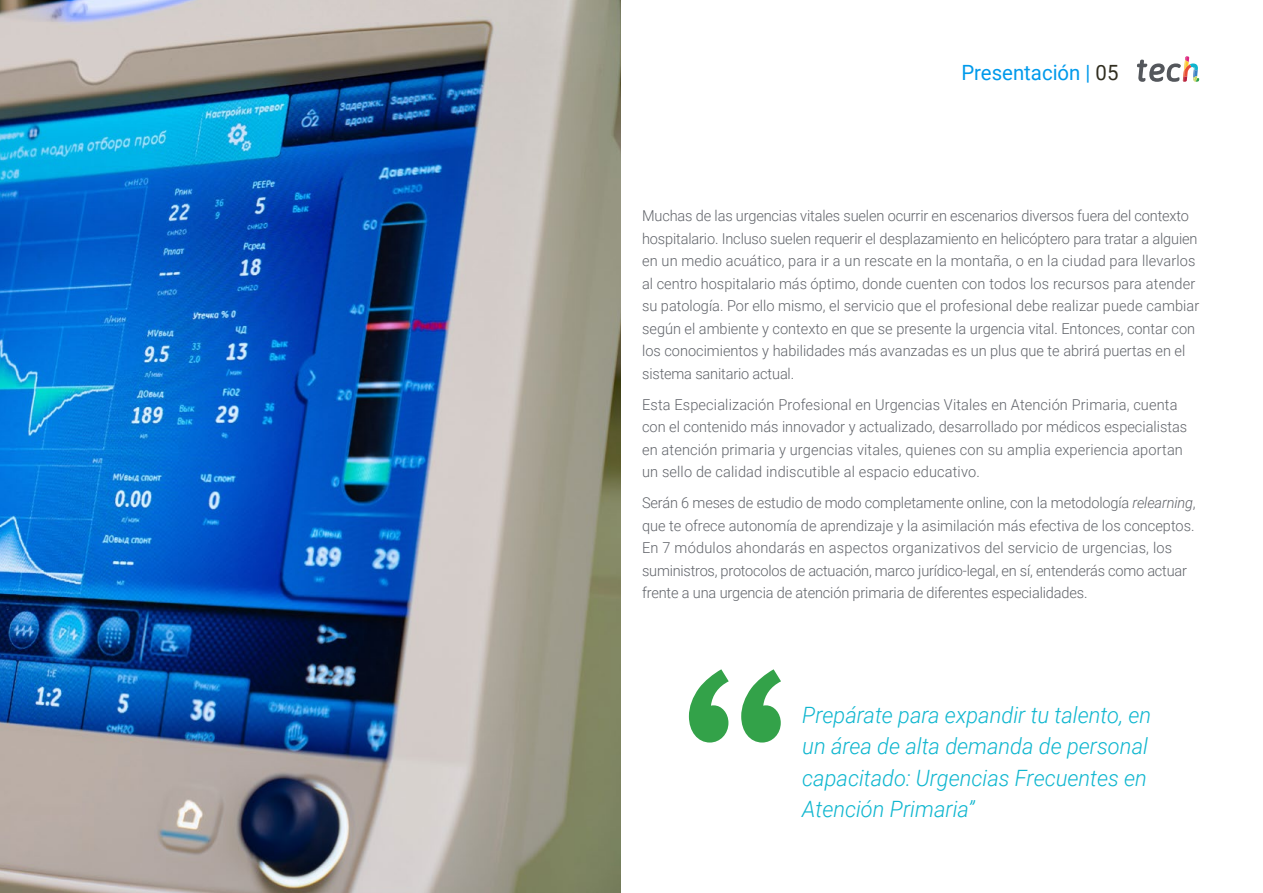
<style>
.page{position:relative;width:1263px;height:893px;background:#fff}
.page>*{position:absolute;margin:0;border:0;box-sizing:border-box;transform-origin:0 0}
.t1{font:italic 300 22.5px/31.5px "Roboto";color:#0fb6cf}
.t2{font:21px "Roboto";color:#009aeb}
.t3{font:300 15px/22.5px "Roboto";color:#61646a}
.s1{color:#312e20}
.s2{font-style:italic}
</style>
<div class="page">
<svg style="left:689px;top:669px;width:92px;height:73px"></svg>
<img style="left:0;top:0;width:621px;height:893px">
<svg style="left:1137px;top:56px;width:62px;height:26px"></svg>
<h2 class="t2" style="left:961px;top:57px;width:159px">Presentación | <span class="s1">05</span></h2>
<p class="t3" style="left:642px;top:204px;width:559px">Muchas de las urgencias vitales suelen ocurrir en escenarios diversos fuera del contexto hospitalario. Incluso suelen requerir el desplazamiento en helicóptero para tratar a alguien en un medio acuático, para ir a un rescate en la montaña, o en la ciudad para llevarlos al centro hospitalario más óptimo, donde cuenten con todos los recursos para atender su patología. Por ello mismo, el servicio que el profesional debe realizar puede cambiar según el ambiente y contexto en que se presente la urgencia vital. Entonces, contar con los conocimientos y habilidades más avanzadas es un plus que te abrirá puertas en el sistema sanitario actual.</p>
<p class="t3" style="left:642px;top:393px;width:547px">Esta Especialización Profesional en Urgencias Vitales en Atención Primaria, cuenta con el contenido más innovador y actualizado, desarrollado por médicos especialistas en atención primaria y urgencias vitales, quienes con su amplia experiencia aportan un sello de calidad indiscutible al espacio educativo.</p>
<p class="t3" style="left:642px;top:491px;width:555px">Serán 6 meses de estudio de modo completamente online, con la metodología <span class="s2">relearning</span>, que te ofrece autonomía de aprendizaje y la asimilación más efectiva de los conceptos.<br>En 7 módulos ahondarás en aspectos organizativos del servicio de urgencias, los suministros, protocolos de actuación, marco jurídico-legal, en sí, entenderás como actuar frente a una urgencia de atención primaria de diferentes especialidades.</p>
<h1 class="t1" style="left:802px;top:698px;width:351px">Prepárate para expandir tu talento, en un área de alta demanda de personal capacitado: Urgencias Frecuentes en<br>Atención Primaria”</h1>
</div>
